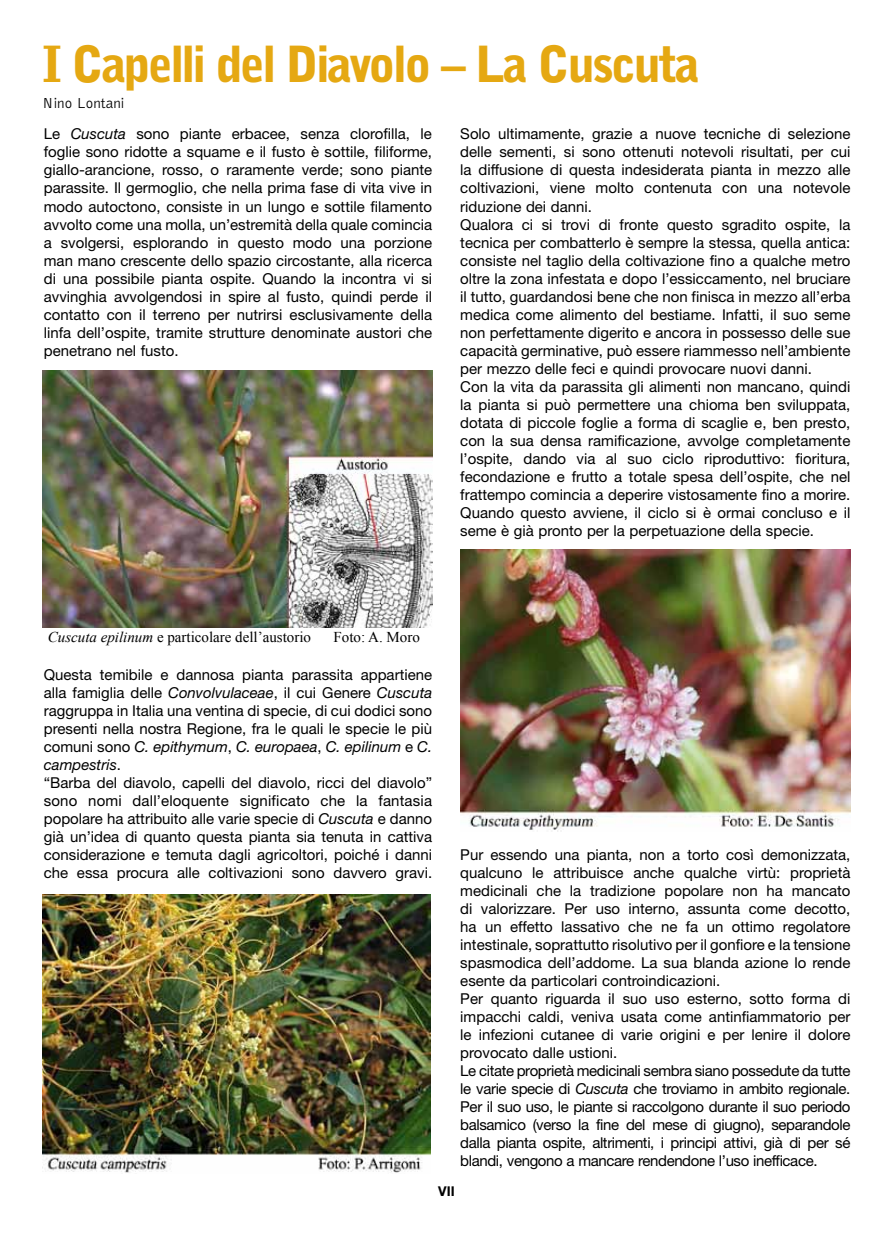
<style>
.page{position:relative;width:893px;height:1234px;background:#fff}
.page>*{position:absolute;margin:0;border:0;box-sizing:border-box;transform-origin:0 0}
.t1{font:900 49.5px "Bell Gothic";letter-spacing:-.055em;color:#e5a812}
.t2{font:15px/18px "Helvetica Neue";color:#000}
.t3{font:15px "Times New Roman";color:#000}
.t4{font:300 15px "Bell Gothic";color:#000}
.t5{font:700 13.5px "Helvetica Neue";color:#000}
.s1{font-style:italic}
</style>
<div class="page">
<img style="left:43px;top:370px;width:389px;height:257px">
<img style="left:43px;top:894px;width:388px;height:278px">
<img style="left:460px;top:549px;width:390px;height:282px">
<h1 class="t1" style="left:43px;top:35px;width:659px">I Capelli del Diavolo – La Cuscuta</h1>
<p class="t4" style="left:43px;top:95px;width:84px">Nino Lontani</p>
<p class="t2" style="left:44px;top:125px;width:390px;text-align:justify">Le <span class="s1">Cuscuta</span> sono piante erbacee, senza clorofilla, le foglie sono ridotte a squame e il fusto è sottile, filiforme, giallo-arancione, rosso, o raramente verde; sono piante parassite. Il germoglio, che nella prima fase di vita vive in modo autoctono, consiste in un lungo e sottile filamento avvolto come una molla, un’estremità della quale comincia a svolgersi, esplorando in questo modo una porzione man mano crescente dello spazio circostante, alla ricerca di una possibile pianta ospite. Quando la incontra vi si avvinghia avvolgendosi in spire al fusto, quindi perde il contatto con il terreno per nutrirsi esclusivamente della linfa dell’ospite, tramite strutture denominate austori che penetrano nel fusto.</p>
<p class="t2" style="left:460px;top:125px;width:392px">Solo ultimamente, grazie a nuove tecniche di selezione delle sementi, si sono ottenuti notevoli risultati, per cui la diffusione di questa indesiderata pianta in mezzo alle coltivazioni, viene molto contenuta con una notevole riduzione dei danni.<br>Qualora ci si trovi di fronte questo sgradito ospite, la tecnica per combatterlo è sempre la stessa, quella antica: consiste nel taglio della coltivazione fino a qualche metro oltre la zona infestata e dopo l’essiccamento, nel bruciare il tutto, guardandosi bene che non finisca in mezzo all’erba medica come alimento del bestiame. Infatti, il suo seme non perfettamente digerito e ancora in possesso delle sue capacità germinative, può essere riammesso nell’ambiente per mezzo delle feci e quindi provocare nuovi danni.<br>Con la vita da parassita gli alimenti non mancano, quindi la pianta si può permettere una chioma ben sviluppata, dotata di piccole foglie a forma di scaglie e, ben presto, con la sua densa ramificazione, avvolge completamente l’ospite, dando via al suo ciclo riproduttivo: fioritura, fecondazione e frutto a totale spesa dell’ospite, che nel frattempo comincia a deperire vistosamente fino a morire.<br>Quando questo avviene, il ciclo si è ormai concluso e il seme è già pronto per la perpetuazione della specie.</p>
<p class="t3" style="left:48px;top:627px;width:265px"><span class="s1">Cuscuta epilinum</span> e particolare dell’austorio</p>
<p class="t3" style="left:334px;top:627px;width:88px">Foto: A. Moro</p>
<p class="t2" style="left:44px;top:665px;width:390px">Questa temibile e dannosa pianta parassita appartiene alla famiglia delle <span class="s1">Convolvulaceae</span>, il cui Genere <span class="s1">Cuscuta </span>raggruppa in Italia una ventina di specie, di cui dodici sono presenti nella nostra Regione, fra le quali le specie le più comuni sono <span class="s1">C. epithymum</span>, <span class="s1">C. europaea</span>, <span class="s1">C. epilinum</span> e <span class="s1">C. campestris</span>.<br>“Barba del diavolo, capelli del diavolo, ricci del diavolo” sono nomi dall’eloquente significato che la fantasia popolare ha attribuito alle varie specie di <span class="s1">Cuscuta</span> e danno già un’idea di quanto questa pianta sia tenuta in cattiva considerazione e temuta dagli agricoltori, poiché i danni che essa procura alle coltivazioni sono davvero gravi.</p>
<p class="t2" style="left:460px;top:845px;width:392px">Pur essendo una pianta, non a torto così demonizzata, qualcuno le attribuisce anche qualche virtù: proprietà medicinali che la tradizione popolare non ha mancato di valorizzare. Per uso interno, assunta come decotto, ha un effetto lassativo che ne fa un ottimo regolatore intestinale, soprattutto risolutivo per il gonfiore e la tensione spasmodica dell’addome. La sua blanda azione lo rende esente da particolari controindicazioni.<br>Per quanto riguarda il suo uso esterno, sotto forma di impacchi caldi, veniva usata come antinfiammatorio per le infezioni cutanee di varie origini e per lenire il dolore provocato dalle ustioni.<br>Le citate proprietà medicinali sembra siano possedute da tutte le varie specie di <span class="s1">Cuscuta</span> che troviamo in ambito regionale.<br>Per il suo uso, le piante si raccolgono durante il suo periodo balsamico (verso la fine del mese di giugno), separandole dalla pianta ospite, altrimenti, i principi attivi, già di per sé blandi, vengono a mancare rendendone l’uso inefficace.</p>
<p class="t5" style="left:438px;top:1182px;width:18px">VII</p>
</div>
